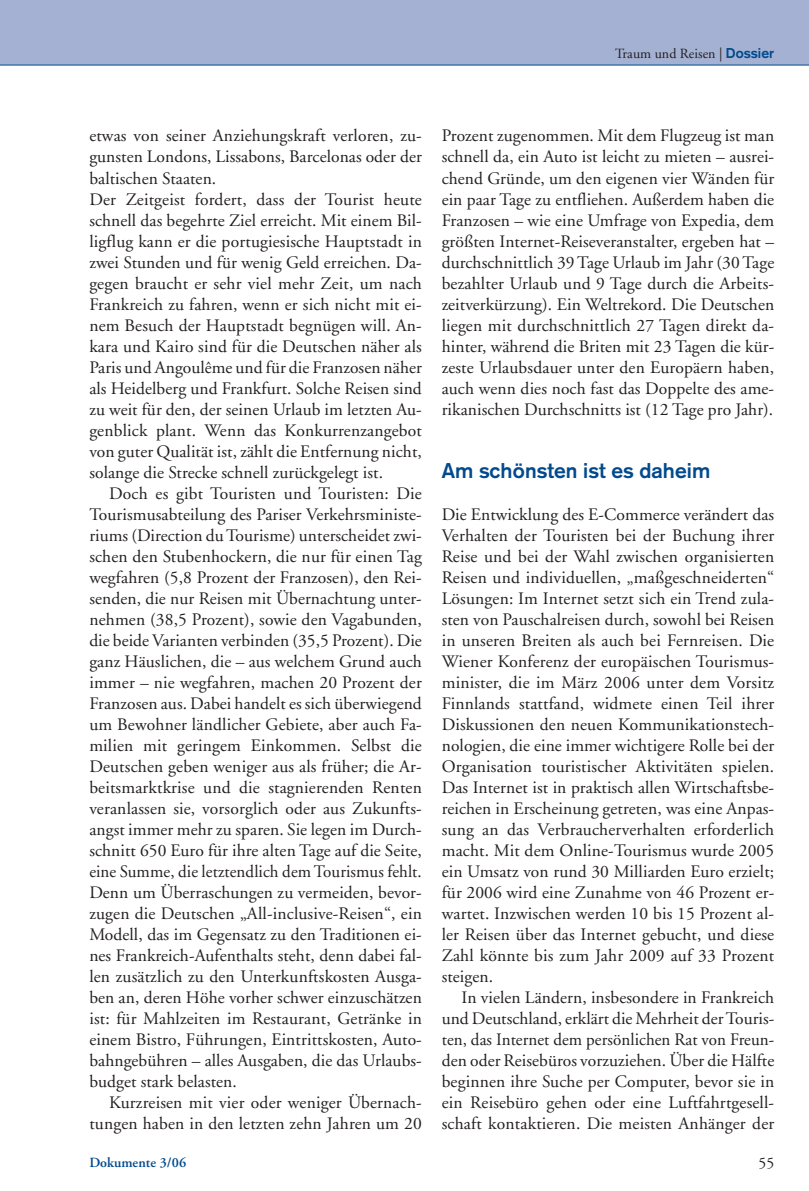
<style>
.page{position:relative;width:809px;height:1191px;background:#fff}
.page>*{position:absolute;margin:0;border:0;box-sizing:border-box;transform-origin:0 0}
.t1{font:700 21px "Akzidenz Grotesk";letter-spacing:.005em;color:#004a8d}
.t2{font:17.5px/21px "Adobe Garamond";letter-spacing:.005em;color:#231f20;text-align:justify}
.t3{font:15.75px "Adobe Garamond";color:#231f20}
.t4{font:14px "Adobe Garamond";letter-spacing:.005em;color:#231f20}
.t5{font:600 14px "Adobe Garamond";letter-spacing:.005em;color:#004a8d}
.s1{font-family:"Akzidenz Grotesk";font-weight:700;color:#004a8d}
</style>
<div class="page">
<div style="left:0;top:1px;width:808px;height:64px;background:#a4b1d2"></div>
<svg style="left:0;top:65px;width:15px;height:1px"></svg>
<hr style="left:15px;top:65px;width:793px;height:1px;background:#004a8d">
<p class="t4" style="left:615px;top:48px;width:161px">Traum und Reisen | <span class="s1">Dossier</span></p>
<p class="t2" style="left:89px;top:127px;width:334px;text-align:left">etwas von seiner Anziehungskraft verloren, zu&shy;gunsten Londons, Lissabons, Barcelonas oder der baltischen Staaten.<br>Der Zeitgeist fordert, dass der Tourist heute schnell das begehrte Ziel erreicht. Mit einem Bil&shy;ligflug kann er die portugiesische Hauptstadt in zwei Stunden und für wenig Geld erreichen. Da&shy;gegen braucht er sehr viel mehr Zeit, um nach Frankreich zu fahren, wenn er sich nicht mit ei&shy;nem Besuch der Hauptstadt begnügen will. An&shy;kara und Kairo sind für die Deutschen näher als Paris und Angoulême und für die Franzosen näher als Heidelberg und Frankfurt. Solche Reisen sind zu weit für den, der seinen Urlaub im letzten Au&shy;genblick plant. Wenn das Konkurrenzangebot von guter Qualität ist, zählt die Entfernung nicht, solange die Strecke schnell zurückgelegt ist.</p>
<p class="t2" style="left:89px;top:484px;width:334px;text-indent:20px">Doch es gibt Touristen und Touristen: Die Tourismusabteilung des Pariser Verkehrsministe&shy;riums (Direction du Tourisme) unterscheidet zwi&shy;schen den Stubenhockern, die nur für einen Tag wegfahren (5,8 Prozent der Franzosen), den Rei&shy;senden, die nur Reisen mit Übernachtung unter&shy;nehmen (38,5 Prozent), sowie den Vagabunden, die beide Varianten verbinden (35,5 Prozent). Die ganz Häuslichen, die – aus welchem Grund auch immer – nie wegfahren, machen 20 Prozent der Franzosen aus. Dabei handelt es sich überwiegend um Bewohner ländlicher Gebiete, aber auch Fa&shy;milien mit geringem Einkommen. Selbst die Deutschen geben weniger aus als früher; die Ar&shy;beitsmarktkrise und die stagnierenden Renten veranlassen sie, vorsorglich oder aus Zukunfts&shy;angst immer mehr zu sparen. Sie legen im Durch&shy;schnitt 650 Euro für ihre alten Tage auf die Seite, eine Summe, die letztendlich dem Tourismus fehlt.<br>Denn um Überraschungen zu vermeiden, bevor&shy;zugen die Deutschen „All-inclusive-Reisen“, ein Modell, das im Gegensatz zu den Traditionen ei&shy;nes Frankreich-Aufenthalts steht, denn dabei fal&shy;len zusätzlich zu den Unterkunftskosten Ausga&shy;ben an, deren Höhe vorher schwer einzuschätzen ist: für Mahlzeiten im Restaurant, Getränke in einem Bistro, Führungen, Eintrittskosten, Auto&shy;bahngebühren – alles Ausgaben, die das Urlaubs&shy;budget stark belasten.</p>
<p class="t2" style="left:89px;top:1093px;width:334px;text-align:right">Kurzreisen mit vier oder weniger Übernach&shy;tungen haben in den letzten zehn Jahren um 20</p>
<p class="t2" style="left:441px;top:127px;width:334px">Prozent zugenommen. Mit dem Flugzeug ist man schnell da, ein Auto ist leicht zu mieten – ausrei&shy;chend Gründe, um den eigenen vier Wänden für ein paar Tage zu entfliehen. Außerdem haben die Franzosen – wie eine Umfrage von Expedia, dem größten Internet-Reiseveranstalter, ergeben hat – durchschnittlich 39 Tage Urlaub im Jahr (30 Tage bezahlter Urlaub und 9 Tage durch die Arbeits&shy;zeitverkürzung). Ein Weltrekord. Die Deutschen liegen mit durchschnittlich 27 Tagen direkt da&shy;hinter, während die Briten mit 23 Tagen die kür&shy;zeste Urlaubsdauer unter den Europäern haben, auch wenn dies noch fast das Doppelte des ame&shy;rikanischen Durchschnitts ist (12 Tage pro Jahr).</p>
<p class="t1" style="left:441px;top:462px;width:270px">Am schönsten ist es daheim</p>
<p class="t2" style="left:441px;top:505px;width:334px">Die Entwicklung des E-Commerce verändert das Verhalten der Touristen bei der Buchung ihrer Reise und bei der Wahl zwischen organisierten Reisen und individuellen, „maßgeschneiderten“ Lösungen: Im Internet setzt sich ein Trend zula&shy;sten von Pauschalreisen durch, sowohl bei Reisen in unseren Breiten als auch bei Fernreisen. Die Wiener Konferenz der europäischen Tourismus&shy;minister, die im März 2006 unter dem Vorsitz Finnlands stattfand, widmete einen Teil ihrer Diskussionen den neuen Kommunikationstech&shy;nologien, die eine immer wichtigere Rolle bei der Organisation touristischer Aktivitäten spielen.<br>Das Internet ist in praktisch allen Wirtschaftsbe&shy;reichen in Erscheinung getreten, was eine Anpas&shy;sung an das Verbraucherverhalten erforderlich macht. Mit dem Online-Tourismus wurde 2005 ein Umsatz von rund 30 Milliarden Euro erzielt; für 2006 wird eine Zunahme von 46 Prozent er&shy;wartet. Inzwischen werden 10 bis 15 Prozent al&shy;ler Reisen über das Internet gebucht, und diese Zahl könnte bis zum Jahr 2009 auf 33 Prozent steigen.</p>
<p class="t2" style="left:441px;top:988px;width:334px;text-indent:20px">In vielen Ländern, insbesondere in Frankreich und Deutschland, erklärt die Mehrheit der Touris&shy;ten, das Internet dem persönlichen Rat von Freun&shy;den oder Reisebüros vorzuziehen. Über die Hälfte beginnen ihre Suche per Computer, bevor sie in ein Reisebüro gehen oder eine Luftfahrtgesell&shy;schaft kontaktieren. Die meisten Anhänger der</p>
<p class="t5" style="left:89px;top:1156px;width:98px">Dokumente 3/06</p>
<p class="t3" style="left:758px;top:1156px;width:17px">55</p>
</div>
